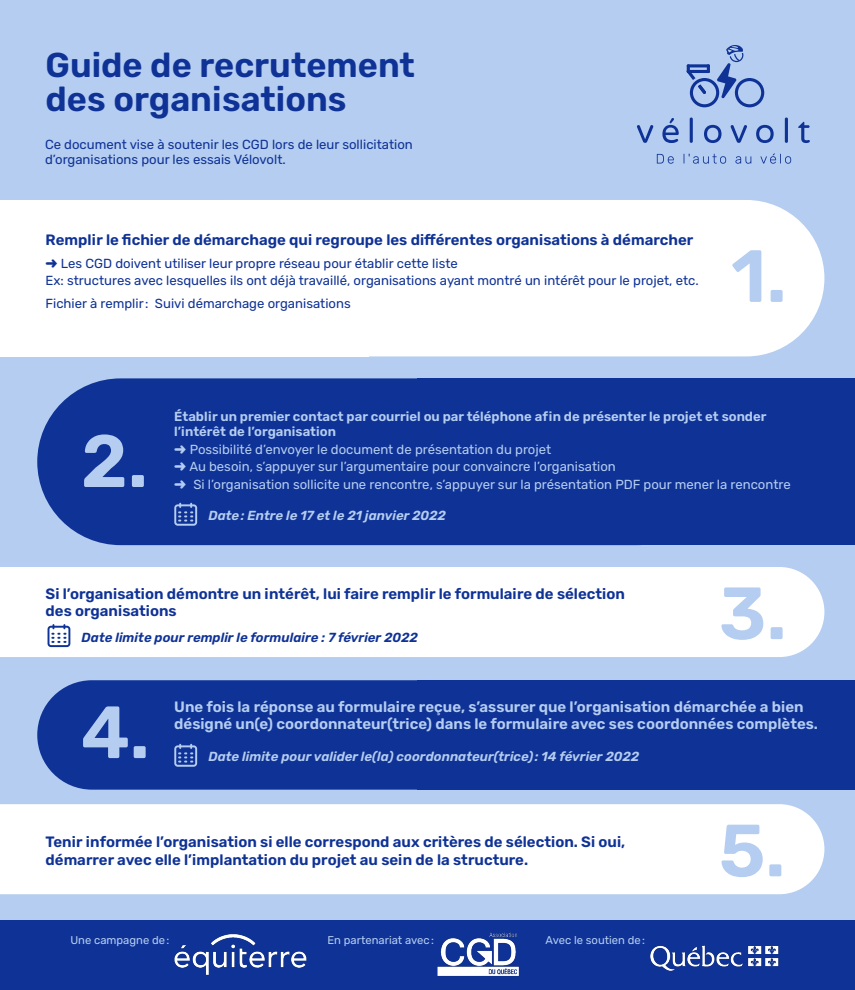
<style>
.page{position:relative;width:855px;height:990px;background:#b4cdf0}
.page>*{position:absolute;margin:0;border:0;box-sizing:border-box;transform-origin:0 0}
.t1{font:600 73.75px "Rubik";color:#b4cdf0}
.t2{font:600 34.38px/33.9px "Rubik";color:#0f3296}
.t3{font:600 15px/17.5px "Rubik";color:#0f3296}
.t4{font:600 15px/17.5px "Rubik";color:#b4cdf0}
.t5{font:13.12px/17.5px "Rubik";color:#0f3296}
.t6{font:13.12px/17.5px "Rubik";color:#b4cdf0}
.t7{font:600 13.12px/15px "Rubik";color:#b4cdf0}
.t8{font:italic 600 13.12px "Rubik";color:#b4cdf0}
.t9{font:italic 600 13.12px "Rubik";color:#0f3296}
.t10{font:11.25px "Rubik";color:#b4cdf0}
</style>
<div class="page">
<div style="left:0;top:200px;width:369px;height:156px;background:#fff"></div>
<div style="left:142px;top:200px;width:682px;height:156px;background:#fff;border-radius:78px"></div>
<div style="left:0;top:567px;width:824px;height:90px;background:#fff"></div>
<div style="left:0;top:804px;width:824px;height:90px;background:#fff"></div>
<div style="left:0;top:920px;width:855px;height:70px;background:#0f3296"></div>
<div style="left:418px;top:378px;width:437px;height:167px;background:#0f3296"></div>
<div style="left:418px;top:680px;width:437px;height:110px;background:#0f3296"></div>
<div style="left:37px;top:378px;width:683px;height:167px;background:#0f3296;border-radius:83px"></div>
<div style="left:37px;top:680px;width:683px;height:110px;background:#0f3296;border-radius:55px"></div>
<img style="left:437px;top:932px;width:82px;height:44px">
<img style="left:174px;top:934px;width:133px;height:41px">
<img style="left:650px;top:945px;width:129px;height:26px">
<svg style="left:637px;top:125px;width:16px;height:18px"></svg>
<svg style="left:662px;top:118px;width:17px;height:25px"></svg>
<svg style="left:690px;top:118px;width:3px;height:25px"></svg>
<svg style="left:704px;top:125px;width:18px;height:18px"></svg>
<svg style="left:731px;top:125px;width:16px;height:18px"></svg>
<svg style="left:756px;top:125px;width:18px;height:18px"></svg>
<svg style="left:785px;top:118px;width:3px;height:25px"></svg>
<svg style="left:798px;top:122px;width:12px;height:21px"></svg>
<svg style="left:657px;top:154px;width:17px;height:10px"></svg>
<svg style="left:684px;top:154px;width:42px;height:10px"></svg>
<svg style="left:735px;top:156px;width:16px;height:8px"></svg>
<svg style="left:761px;top:154px;width:30px;height:10px"></svg>
<svg style="left:687px;top:45px;width:77px;height:62px"></svg>
<svg style="left:174px;top:503px;width:23px;height:23px"></svg>
<svg style="left:174px;top:744px;width:23px;height:23px"></svg>
<svg style="left:48px;top:624px;width:22px;height:23px"></svg>
<h2 class="t2" style="left:46px;top:49px;width:371px">Guide de recrutement des organisations</h2>
<p class="t5" style="left:45px;top:137px;width:369px;line-height:15px">Ce document vise à soutenir les CGD lors de leur sollicitation d’organisations pour les essais Vélovolt.</p>
<p class="t3" style="left:46px;top:231px;width:649px">Remplir le fichier de démarchage qui regroupe les différentes organisations à démarcher</p>
<p class="t5" style="left:46px;top:255px;width:655px">➜ Les CGD doivent utiliser leur propre réseau pour établir cette liste<br>Ex: structures avec lesquelles ils ont déjà travaillé, organisations ayant montré un intérêt pour le projet, etc.</p>
<p class="t5" style="left:46px;top:295px;width:307px">Fichier à remplir: Suivi démarchage organisations</p>
<h1 class="t1" style="left:731px;top:235px;width:57px">1.</h1>
<h1 class="t1" style="left:81px;top:420px;width:69px">2.</h1>
<p class="t7" style="left:174px;top:409px;width:594px">Établir un premier contact par courriel ou par téléphone afin de présenter le projet et sonder l’intérêt de l’organisation</p>
<p class="t6" style="left:174px;top:441px;width:618px">➜ Possibilité d’envoyer le document de présentation du projet<br>➜ Au besoin, s’appuyer sur l’argumentaire pour convaincre l’organisation<br>➜ Si l’organisation sollicite une rencontre, s’appuyer sur la présentation PDF pour mener la rencontre</p>
<p class="t8" style="left:208px;top:509px;width:239px">Date: Entre le 17 et le 21 janvier 2022</p>
<p class="t3" style="left:46px;top:585px;width:581px">Si l’organisation démontre un intérêt, lui faire remplir le formulaire de sélection des organisations</p>
<p class="t9" style="left:82px;top:631px;width:338px">Date limite pour remplir le formulaire : 7 février 2022</p>
<h1 class="t1" style="left:719px;top:572px;width:69px">3.</h1>
<h1 class="t1" style="left:81px;top:691px;width:70px">4.</h1>
<p class="t4" style="left:174px;top:698px;width:645px">Une fois la réponse au formulaire reçue, s’assurer que l’organisation démarchée a bien désigné un(e) coordonnateur(trice) dans le formulaire avec ses coordonnées complètes.</p>
<p class="t8" style="left:208px;top:750px;width:432px">Date limite pour valider le(la) coordonnateur(trice): 14 février 2022</p>
<p class="t3" style="left:46px;top:834px;width:581px">Tenir informée l’organisation si elle correspond aux critères de sélection. Si oui, démarrer avec elle l’implantation du projet au sein de la structure.</p>
<p class="t10" style="left:70px;top:934px;width:100px">Une campagne de:</p>
<p class="t10" style="left:328px;top:934px;width:108px">En partenariat avec:</p>
<p class="t10" style="left:546px;top:934px;width:101px">Avec le soutien de:</p>
<h1 class="t1" style="left:719px;top:810px;width:68px">5.</h1>
</div>
